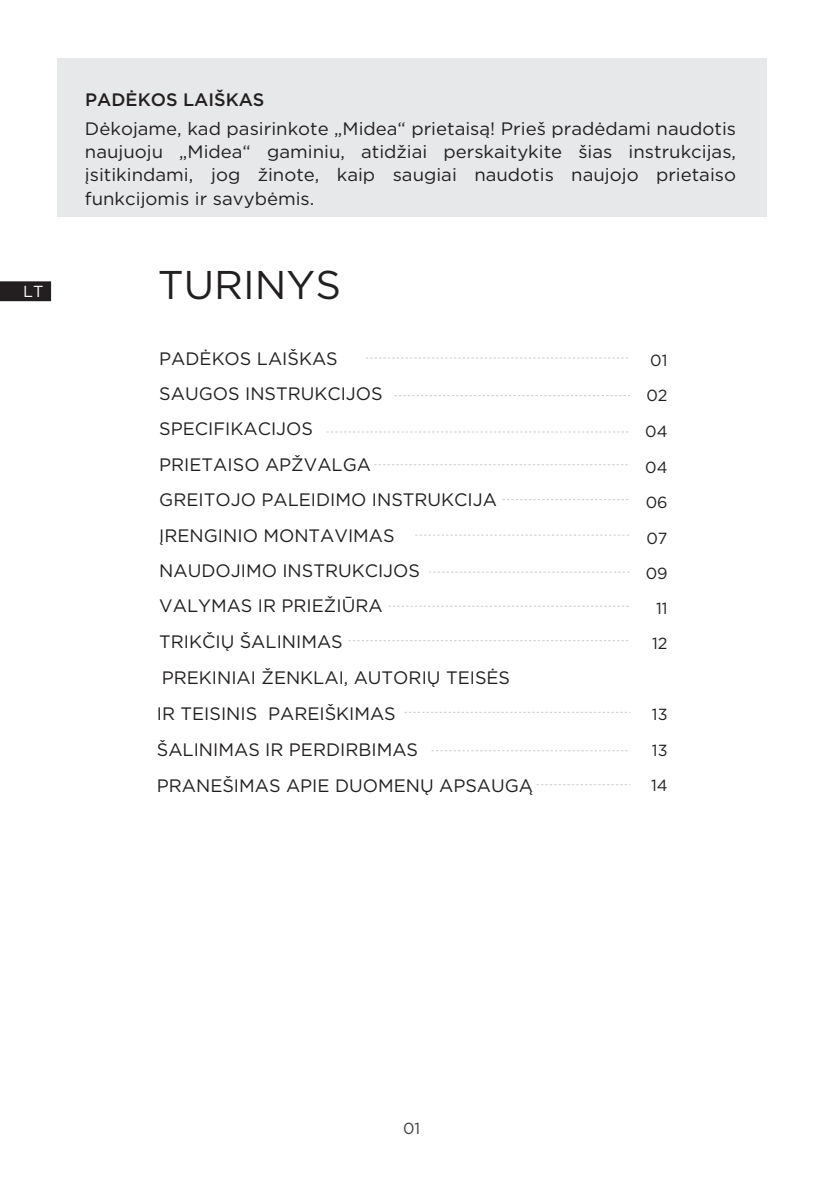
<style>
.page{position:relative;width:823px;height:1191px;background:#fff}
.page>*{position:absolute;margin:0;border:0;box-sizing:border-box;transform-origin:0 0}
.t1{font:40px "Gotham";color:#221f21}
.t2{font:18px/35.6px "Gotham";color:#221f21}
.t3{font:500 18px "Gotham";color:#231f20}
.t4{font:16px/35px "Gotham";letter-spacing:-.005em;color:#221f21;text-align:right}
.t5{font:16px "Gotham";color:#3f3f40}
.t6{font:16px "Gotham";color:#fff}
</style>
<div class="page">
<div style="left:57px;top:58px;width:708px;height:159px;background:#e7e8e9"></div>
<svg style="left:366px;top:357px;width:262px;height:1px"></svg>
<svg style="left:394px;top:395px;width:235px;height:1px"></svg>
<svg style="left:326px;top:431px;width:303px;height:1px"></svg>
<svg style="left:374px;top:464px;width:254px;height:1px"></svg>
<svg style="left:502px;top:499px;width:127px;height:1px"></svg>
<svg style="left:415px;top:534px;width:214px;height:2px"></svg>
<svg style="left:429px;top:571px;width:200px;height:1px"></svg>
<svg style="left:388px;top:605px;width:241px;height:2px"></svg>
<svg style="left:348px;top:640px;width:281px;height:1px"></svg>
<svg style="left:404px;top:712px;width:223px;height:1px"></svg>
<svg style="left:431px;top:750px;width:197px;height:1px"></svg>
<svg style="left:536px;top:784px;width:91px;height:1px"></svg>
<svg style="left:0;top:281px;width:51px;height:20px"></svg>
<p class="t6" style="left:23px;top:281px;width:22px">LT</p>
<p class="t3" style="left:85px;top:88px;width:181px">PADĖKOS LAIŠKAS</p>
<p class="t2" style="left:85px;top:116px;width:652px;line-height:23.2px;text-align:justify">Dėkojame, kad pasirinkote „Midea“ prietaisą! Prieš pradėdami naudotis naujuoju „Midea“ gaminiu, atidžiai perskaitykite šias instrukcijas, įsitikindami, jog žinote, kaip saugiai naudotis naujojo prietaiso funkcijomis ir savybėmis.</p>
<h1 class="t1" style="left:158px;top:259px;width:185px">TURINYS</h1>
<p class="t2" style="left:157px;top:340px;width:377px">PADĖKOS LAIŠKAS<br>SAUGOS INSTRUKCIJOS<br>SPECIFIKACIJOS<br>PRIETAISO APŽVALGA<br>GREITOJO PALEIDIMO INSTRUKCIJA<br>ĮRENGINIO MONTAVIMAS<br>NAUDOJIMO INSTRUKCIJOS<br>VALYMAS IR PRIEŽIŪRA<br>TRIKČIŲ ŠALINIMAS<br>PREKINIAI ŽENKLAI, AUTORIŲ TEISĖS<br>IR TEISINIS PAREIŠKIMAS<br>ŠALINIMAS IR PERDIRBIMAS<br>PRANEŠIMAS APIE DUOMENŲ APSAUGĄ</p>
<p class="t4" style="left:650px;top:342px;width:19px">01</p>
<p class="t4" style="left:646px;top:378px;width:23px">02</p>
<p class="t4" style="left:645px;top:413px;width:24px">04</p>
<p class="t4" style="left:645px;top:449px;width:24px">04</p>
<p class="t4" style="left:645px;top:485px;width:23px">06</p>
<p class="t4" style="left:645px;top:520px;width:23px">07<br>09<br>11<br>12</p>
<p class="t4" style="left:651px;top:696px;width:17px">13</p>
<p class="t4" style="left:651px;top:732px;width:17px">13</p>
<p class="t4" style="left:650px;top:768px;width:18px">14</p>
<p class="t5" style="left:403px;top:1118px;width:19px">01</p>
</div>
